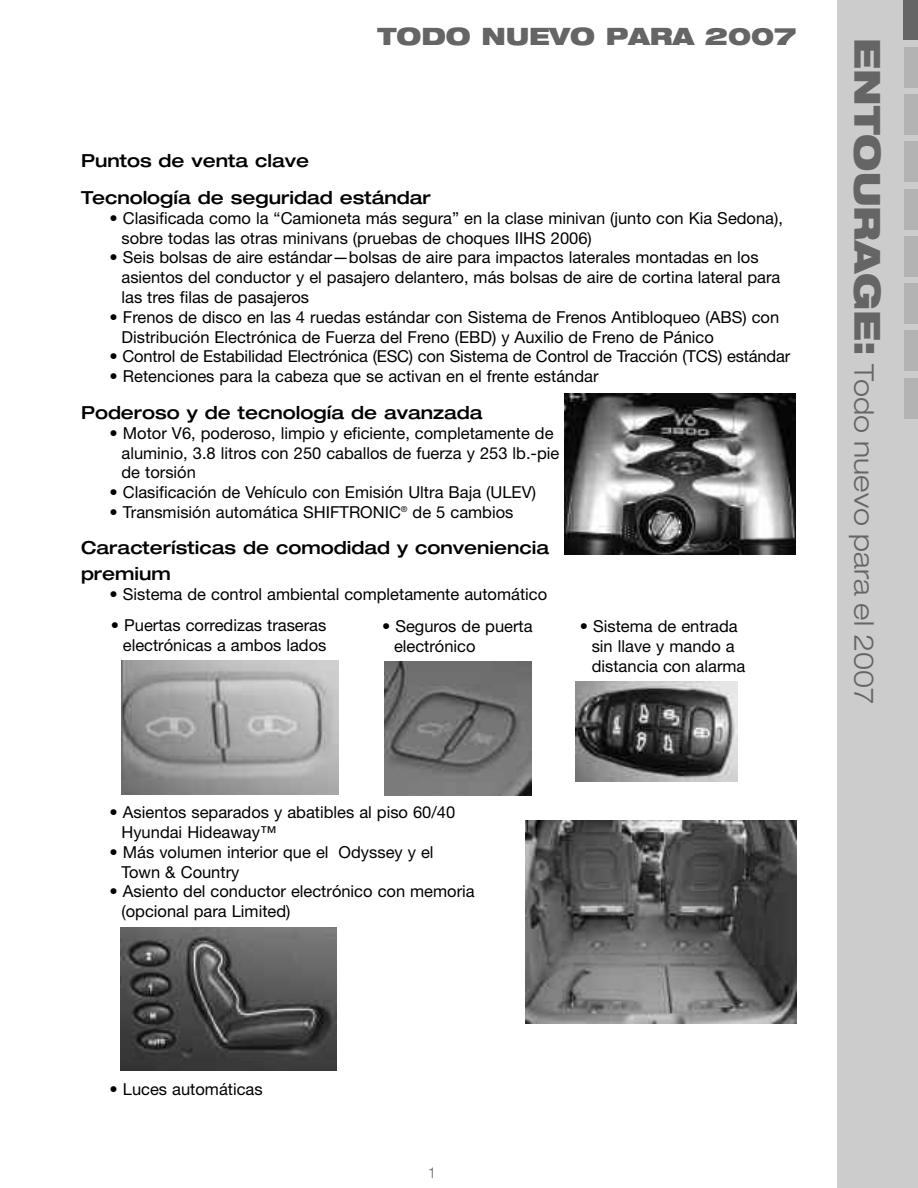
<style>
.page{position:relative;width:918px;height:1188px;background:#fff}
.page>*{position:absolute;margin:0;border:0;box-sizing:border-box;transform-origin:0 0}
.t1{font:300 expanded 27px "Helvetica Neue LT";color:#656565}
.t2{font:900 expanded 24px "Helvetica Neue LT";color:#656565}
.t3{font:500 expanded 18px/36.8px "Helvetica Neue LT";color:#000}
.t4{font:16.5px/19.8px "Helvetica Neue";color:#000}
.t5{font:300 15px "Helvetica Neue LT";color:#656565}
.s1{font-weight:900;font-size:36px}
</style>
<div class="page">
<div style="left:837px;top:0;width:81px;height:1188px;background:#ccc"></div>
<div style="left:904px;top:47px;width:14px;height:41px;background:#b3b3b3"></div>
<div style="left:903px;top:0;width:15px;height:40px;background:#656565"></div>
<div style="left:904px;top:94px;width:14px;height:41px;background:#b3b3b3"></div>
<div style="left:904px;top:142px;width:14px;height:40px;background:#b3b3b3"></div>
<div style="left:904px;top:189px;width:14px;height:41px;background:#b3b3b3"></div>
<div style="left:904px;top:236px;width:14px;height:41px;background:#b3b3b3"></div>
<div style="left:904px;top:284px;width:14px;height:40px;background:#b3b3b3"></div>
<div style="left:904px;top:331px;width:14px;height:40px;background:#b3b3b3"></div>
<div style="left:904px;top:378px;width:14px;height:40px;background:#b3b3b3"></div>
<img style="left:565px;top:394px;width:230px;height:161px">
<img style="left:122px;top:661px;width:216px;height:133px">
<img style="left:385px;top:662px;width:147px;height:134px">
<img style="left:575px;top:681px;width:162px;height:100px">
<img style="left:526px;top:820px;width:270px;height:204px">
<img style="left:120px;top:928px;width:217px;height:142px">
<h2 class="t2" style="left:378px;top:21px;width:421px">TODO NUEVO PARA 2007</h2>
<p class="t3" style="left:81px;top:142px;width:351px">Puntos de venta clave<br>Tecnología de seguridad estándar</p>
<p class="t4" style="left:121px;top:210px;width:663px;text-indent:-12px">• Clasificada como la “Camioneta más segura” en la clase minivan (junto con Kia Sedona), sobre todas las otras minivans (pruebas de choques IIHS 2006)</p>
<p class="t4" style="left:121px;top:249px;width:661px;text-indent:-12px">• Seis bolsas de aire estándar—bolsas de aire para impactos laterales montadas en los asientos del conductor y el pasajero delantero, más bolsas de aire de cortina lateral para las tres filas de pasajeros</p>
<p class="t4" style="left:121px;top:309px;width:659px;text-indent:-12px">• Frenos de disco en las 4 ruedas estándar con Sistema de Frenos Antibloqueo (ABS) con<br>Distribución Electrónica de Fuerza del Freno (EBD) y Auxilio de Freno de Pánico</p>
<p class="t4" style="left:110px;top:348px;width:682px">• Control de Estabilidad Electrónica (ESC) con Sistema de Control de Tracción (TCS) estándar</p>
<p class="t4" style="left:110px;top:368px;width:490px">• Retenciones para la cabeza que se activan en el frente estándar</p>
<p class="t3" style="left:81px;top:393px;width:403px">Poderoso y de tecnología de avanzada</p>
<p class="t4" style="left:122px;top:425px;width:439px;text-indent:-12px">• Motor V6, poderoso, limpio y eficiente, completamente de aluminio, 3.8 litros con 250 caballos de fuerza y 253 lb.-pie de torsión</p>
<p class="t4" style="left:110px;top:484px;width:428px">• Clasificación de Vehículo con Emisión Ultra Baja (ULEV)</p>
<p class="t4" style="left:110px;top:504px;width:405px">• Transmisión automática SHIFTRONIC<sup>®</sup> de 5 cambios</p>
<p class="t3" style="left:81px;top:535px;width:470px;line-height:26px">Características de comodidad y conveniencia premium</p>
<p class="t4" style="left:110px;top:586px;width:439px">• Sistema de control ambiental completamente automático</p>
<p class="t4" style="left:111px;top:617px;width:217px;text-align:right">• Puertas corredizas traseras electrónicas a ambos lados</p>
<p class="t4" style="left:394px;top:618px;width:140px;text-indent:-12px">• Seguros de puerta electrónico</p>
<p class="t4" style="left:592px;top:618px;width:155px;text-indent:-12px">• Sistema de entrada sin llave y mando a distancia con alarma</p>
<p class="t4" style="left:122px;top:804px;width:335px;text-indent:-12px">• Asientos separados y abatibles al piso 60/40<br>Hyundai Hideaway™</p>
<p class="t4" style="left:121px;top:844px;width:314px;text-indent:-12px">• Más volumen interior que el Odyssey y el<br>Town &amp; Country</p>
<p class="t4" style="left:122px;top:883px;width:355px;text-indent:-12px">• Asiento del conductor electrónico con memoria (opcional para Limited)</p>
<h1 class="t1" style="left:880px;top:38px;width:667px;rotate:90deg"><span class="s1">ENTOURAGE:</span> Todo nuevo para el 2007</h1>
<p class="t4" style="left:110px;top:1081px;width:155px">• Luces automáticas</p>
<p class="t5" style="left:428px;top:1164px;width:10px">1</p>
</div>
